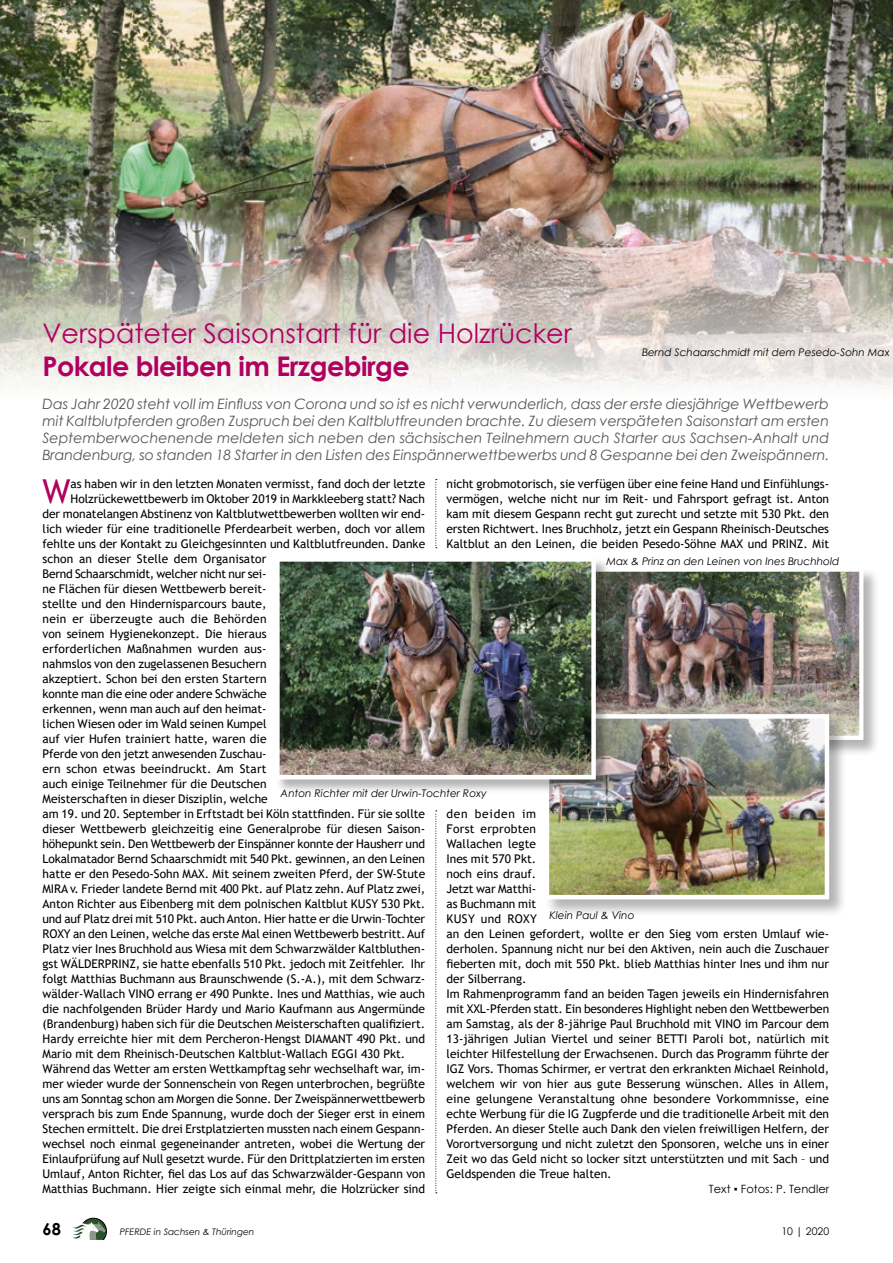
<style>
.page{position:relative;width:893px;height:1263px;background:#fff}
.page>*{position:absolute;margin:0;border:0;box-sizing:border-box;transform-origin:0 0}
.t1{font:33px "Trebuchet MS";color:#af0060}
.t2{font:27px "Century Gothic";color:#af0060}
.t3{font:700 27px "Century Gothic";letter-spacing:-.02em;color:#af0060}
.t4{font:700 16.5px "Century Gothic";color:#000}
.t5{font:italic 14.25px/17.1px "Century Gothic";letter-spacing:-.005em;color:#565655;text-align:justify}
.t6{font:12px/15px "Trebuchet MS";color:#000;text-align:justify}
.t7{font:12px "Trebuchet MS";letter-spacing:-.02em;color:#000}
.t8{font:12px "Trebuchet MS";letter-spacing:.02em;color:#000}
.t9{font:11.4px "Century Gothic";color:#000}
.t10{font:italic 10.5px "Century Gothic";color:#000}
.t11{font:10.5px "Century Gothic";color:#000}
.t12{font:italic 9px "Century Gothic";color:#000}
</style>
<div class="page">
<svg style="left:73px;top:1217px;width:34px;height:24px"></svg>
<img style="left:0;top:0;width:893px;height:389px">
<div style="left:570px;top:568px;width:310px;height:189px;background:#000;opacity:.3"></div>
<img style="left:610px;top:572px;width:248px;height:163px">
<div style="left:569px;top:567px;width:294px;height:173px;border:4px solid #fff"></div>
<svg style="left:435px;top:810px;width:2px;height:383px"></svg>
<div style="left:544px;top:713px;width:304px;height:205px;background:#000;opacity:.3"></div>
<img style="left:550px;top:719px;width:274px;height:175px">
<div style="left:545px;top:714px;width:284px;height:185px;border:4px solid #fff"></div>
<div style="left:275px;top:558px;width:335px;height:236px;background:#000;opacity:.3"></div>
<img style="left:280px;top:562px;width:311px;height:212px">
<div style="left:275px;top:557px;width:321px;height:222px;border:4px solid #fff"></div>
<svg style="left:435px;top:479px;width:2px;height:69px"></svg>
<h2 class="t2" style="left:43px;top:315px;width:531px">Verspäteter Saisonstart für die Holzrücker</h2>
<h2 class="t3" style="left:43px;top:345px;width:369px">Pokale bleiben im Erzgebirge</h2>
<p class="t5" style="left:43px;top:395px;width:788px">Das Jahr 2020 steht voll im Einfluss von Corona und so ist es nicht verwunderlich, dass der erste diesjährige Wettbewerb mit Kaltblutpferden großen Zuspruch bei den Kaltblutfreunden brachte. Zu diesem verspäteten Saisonstart am ersten Septemberwochenende meldeten sich neben den sächsischen Teilnehmern auch Starter aus Sachsen-Anhalt und Brandenburg, so standen 18 Starter in den Listen des Einspännerwettbewerbs und 8 Gespanne bei den Zweispännern.</p>
<h1 class="t1" style="left:43px;top:471px;width:30px">W</h1>
<p class="t6" style="left:71px;top:476px;width:356px">as haben wir in den letzten Monaten vermisst, fand doch der letzte</p>
<p class="t10" style="left:642px;top:345px;width:249px">Bernd Schaarschmidt mit dem Pesedo-Sohn Max</p>
<p class="t6" style="left:446px;top:476px;width:384px">nicht grobmotorisch, sie verfügen über eine feine Hand und Einfühlungs&shy;vermögen, welche nicht nur im Reit- und Fahrsport gefragt ist. Anton kam mit diesem Gespann recht gut zurecht und setzte mit 530 Pkt. den ersten Richtwert. Ines Bruchholz, jetzt ein Gespann Rheinisch-Deutsches Kaltblut an den Leinen, die beiden Pesedo-Söhne MAX und PRINZ. Mit</p>
<p class="t6" style="left:71px;top:491px;width:356px">Holzrückewettbewerb im Oktober 2019 in Markkleeberg statt? Nach</p>
<p class="t6" style="left:43px;top:506px;width:384px">der monatelangen Abstinenz von Kaltblutwettbewerben wollten wir end-</p>
<p class="t6" style="left:43px;top:521px;width:384px">lich wieder für eine traditionelle Pferdearbeit werben, doch vor allem</p>
<p class="t6" style="left:43px;top:536px;width:384px">fehlte uns der Kontakt zu Gleichgesinnten und Kaltblutfreunden. Danke</p>
<p class="t6" style="left:43px;top:551px;width:226px">schon an dieser Stelle dem Organisator</p>
<p class="t7" style="left:43px;top:566px;width:226px">Bernd Schaarschmidt, welcher nicht nur sei-</p>
<p class="t6" style="left:43px;top:581px;width:226px">ne Flächen für diesen Wettbewerb bereit-</p>
<p class="t6" style="left:43px;top:596px;width:226px">stellte und den Hindernisparcours baute,</p>
<p class="t8" style="left:43px;top:611px;width:226px">nein er überzeugte auch die Behörden</p>
<p class="t6" style="left:43px;top:626px;width:226px">von seinem Hygienekonzept. Die hieraus</p>
<p class="t6" style="left:43px;top:641px;width:226px">erforderlichen Maßnahmen wurden aus-</p>
<p class="t6" style="left:43px;top:656px;width:226px">nahmslos von den zugelassenen Besuchern</p>
<p class="t6" style="left:43px;top:671px;width:226px">akzeptiert. Schon bei den ersten Startern</p>
<p class="t6" style="left:43px;top:686px;width:226px">konnte man die eine oder andere Schwäche</p>
<p class="t6" style="left:43px;top:701px;width:226px">erkennen, wenn man auch auf den heimat-</p>
<p class="t6" style="left:43px;top:716px;width:226px">lichen Wiesen oder im Wald seinen Kumpel</p>
<p class="t6" style="left:43px;top:731px;width:226px">auf vier Hufen trainiert hatte, waren die</p>
<p class="t6" style="left:43px;top:746px;width:226px">Pferde von den jetzt anwesenden Zuschau-</p>
<p class="t6" style="left:43px;top:761px;width:226px">ern schon etwas beeindruckt. Am Start</p>
<p class="t6" style="left:43px;top:776px;width:226px">auch einige Teilnehmer für die Deutschen</p>
<p class="t6" style="left:43px;top:791px;width:227px">Meisterschaften in dieser Disziplin, welche</p>
<p class="t6" style="left:43px;top:806px;width:384px">am 19. und 20. September in Erftstadt bei Köln stattfinden. Für sie sollte</p>
<p class="t6" style="left:43px;top:821px;width:384px">dieser Wettbewerb gleichzeitig eine Generalprobe für diesen Saison-</p>
<p class="t6" style="left:43px;top:836px;width:384px">höhepunkt sein. Den Wettbewerb der Einspänner konnte der Hausherr und</p>
<p class="t6" style="left:43px;top:851px;width:384px">Lokalmatador Bernd Schaarschmidt mit 540 Pkt. gewinnen, an den Leinen</p>
<p class="t6" style="left:43px;top:866px;width:384px">hatte er den Pesedo-Sohn MAX. Mit seinem zweiten Pferd, der SW-Stute</p>
<p class="t6" style="left:43px;top:881px;width:384px">MIRA v. Frieder landete Bernd mit 400 Pkt. auf Platz zehn. Auf Platz zwei,</p>
<p class="t6" style="left:43px;top:896px;width:384px">Anton Richter aus Eibenberg mit dem polnischen Kaltblut KUSY 530 Pkt.</p>
<p class="t6" style="left:43px;top:911px;width:384px">und auf Platz drei mit 510 Pkt. auch Anton. Hier hatte er die Urwin–Tochter</p>
<p class="t6" style="left:43px;top:926px;width:384px">ROXY an den Leinen, welche das erste Mal einen Wettbewerb bestritt. Auf</p>
<p class="t6" style="left:43px;top:941px;width:384px">Platz vier Ines Bruchhold aus Wiesa mit dem Schwarzwälder Kaltbluthen-</p>
<p class="t6" style="left:43px;top:956px;width:384px">gst WÄLDERPRINZ, sie hatte ebenfalls 510 Pkt. jedoch mit Zeitfehler. Ihr</p>
<p class="t6" style="left:43px;top:971px;width:384px">folgt Matthias Buchmann aus Braunschwende (S.-A.), mit dem Schwarz-</p>
<p class="t6" style="left:43px;top:986px;width:384px">wälder-Wallach VINO errang er 490 Punkte. Ines und Matthias, wie auch</p>
<p class="t6" style="left:43px;top:1001px;width:384px">die nachfolgenden Brüder Hardy und Mario Kaufmann aus Angermünde</p>
<p class="t6" style="left:43px;top:1016px;width:384px">(Brandenburg) haben sich für die Deutschen Meisterschaften qualifiziert.</p>
<p class="t6" style="left:43px;top:1031px;width:384px">Hardy erreichte hier mit dem Percheron-Hengst DIAMANT 490 Pkt. und</p>
<p class="t6" style="left:43px;top:1046px;width:364px">Mario mit dem Rheinisch-Deutschen Kaltblut-Wallach EGGI 430 Pkt.</p>
<p class="t6" style="left:43px;top:1061px;width:384px">Während das Wetter am ersten Wettkampftag sehr wechselhaft war, im-</p>
<p class="t6" style="left:43px;top:1076px;width:384px">mer wieder wurde der Sonnenschein von Regen unterbrochen, begrüßte</p>
<p class="t6" style="left:43px;top:1091px;width:384px">uns am Sonntag schon am Morgen die Sonne. Der Zweispännerwettbewerb</p>
<p class="t6" style="left:43px;top:1106px;width:384px">versprach bis zum Ende Spannung, wurde doch der Sieger erst in einem</p>
<p class="t6" style="left:43px;top:1121px;width:384px">Stechen ermittelt. Die drei Erstplatzierten mussten nach einem Gespann-</p>
<p class="t6" style="left:43px;top:1136px;width:384px">wechsel noch einmal gegeneinander antreten, wobei die Wertung der</p>
<p class="t6" style="left:43px;top:1151px;width:384px">Einlaufprüfung auf Null gesetzt wurde. Für den Drittplatzierten im ersten</p>
<p class="t6" style="left:43px;top:1166px;width:384px">Umlauf, Anton Richter, fiel das Los auf das Schwarzwälder-Gespann von</p>
<p class="t6" style="left:43px;top:1181px;width:384px">Matthias Buchmann. Hier zeigte sich einmal mehr, die Holzrücker sind</p>
<p class="t10" style="left:606px;top:554px;width:234px">Max &amp; Prinz an den Leinen von Ines Bruchhold</p>
<p class="t10" style="left:281px;top:786px;width:208px">Anton Richter mit der Urwin-Tochter Roxy</p>
<p class="t6" style="left:446px;top:806px;width:384px;text-align:left">den beiden im<br>Forst erprobten<br>Wallachen legte<br>Ines mit 570 Pkt.<br>noch eins drauf.<br>Jetzt war Matthi-<br>as Buchmann mit<br>KUSY und ROXY<br>an den Leinen gefordert, wollte er den Sieg vom ersten Umlauf wie&shy;derholen. Spannung nicht nur bei den Aktiven, nein auch die Zuschauer fieberten mit, doch mit 550 Pkt. blieb Matthias hinter Ines und ihm nur der Silberrang.<br>Im Rahmenprogramm fand an beiden Tagen jeweils ein Hindernisfahren mit XXL-Pferden statt. Ein besonderes Highlight neben den Wettbewerben am Samstag, als der 8-jährige Paul Bruchhold mit VINO im Parcour dem 13-jährigen Julian Viertel und seiner BETTI Paroli bot, natürlich mit leichter Hilfestellung der Erwachsenen. Durch das Programm führte der IGZ Vors. Thomas Schirmer, er vertrat den erkrankten Michael Reinhold, welchem wir von hier aus gute Besserung wünschen. Alles in Allem, eine gelungene Veranstaltung ohne besondere Vorkommnisse, eine echte Werbung für die IG Zugpferde und die traditionelle Arbeit mit den Pferden. An dieser Stelle auch Dank den vielen freiwilligen Helfern, der Vorortversorgung und nicht zuletzt den Sponsoren, welche uns in einer Zeit wo das Geld nicht so locker sitzt unterstützten und mit Sach – und Geldspenden die Treue halten.</p>
<p class="t9" style="left:709px;top:1181px;width:122px">Text ▪ Fotos: P. Tendler</p>
<p class="t10" style="left:550px;top:908px;width:86px">Klein Paul &amp; Vino</p>
<h3 class="t4" style="left:43px;top:1216px;width:20px">68</h3>
<p class="t12" style="left:120px;top:1225px;width:136px">PFERDE in Sachsen &amp; Thüringen</p>
<p class="t11" style="left:781px;top:1224px;width:49px">10 | 2020</p>
</div>
